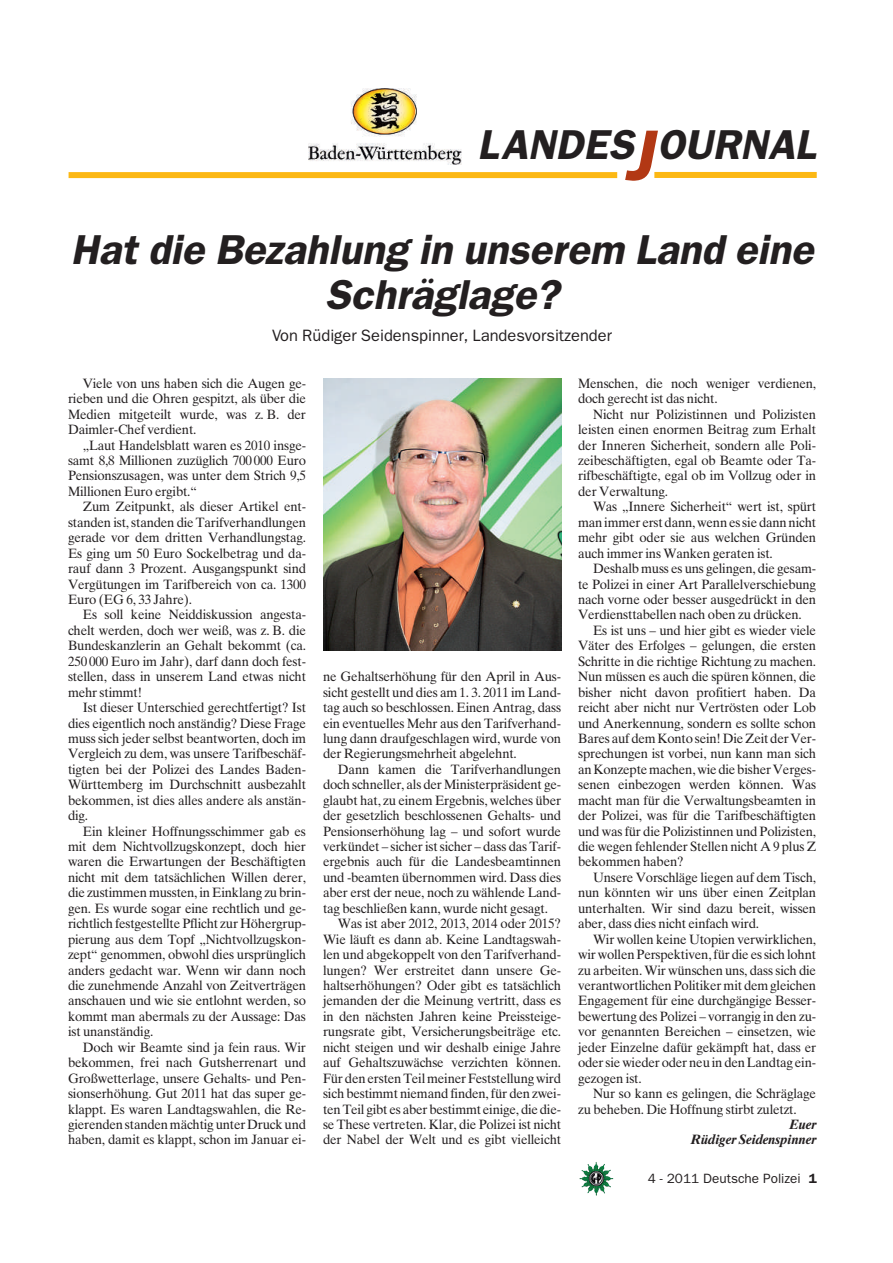
<style>
.page{position:relative;width:893px;height:1263px;background:#fff}
.page>*{position:absolute;margin:0;border:0;box-sizing:border-box;transform-origin:0 0}
.t1{font:42px/45px "Franklin Gothic Demi Oblique OV IAXPPA";color:#231f20;text-align:center}
.t2{font:16.5px "Franklin Gothic Book OV GAXPPA";color:#231f20}
.t3{font:13.5px/15.5px "Times Ten Roman OV CAXPPA";letter-spacing:-.015em;color:#231f20;text-align:justify}
.t4{font:13.5px/15.5px "Times Ten Bold Italic OV EAXPPA";letter-spacing:-.015em;color:#231f20;text-align:right}
.t5{font:13.5px "Franklin Gothic Book OV GAXPPA";color:#231f20}
.s1{font-size:72px;color:#b23814}
.s2{font-family:"Franklin Gothic Demi OV FAXPPA"}
</style>
<div class="page">
<img style="left:581px;top:1164px;width:32px;height:32px">
<img style="left:309px;top:89px;width:152px;height:75px">
<div style="left:69px;top:172px;width:548px;height:6px;background:#fcb814"></div>
<div style="left:654px;top:172px;width:163px;height:6px;background:#fcb814"></div>
<img style="left:323px;top:378px;width:238px;height:272px">
<h1 class="t1" style="left:477px;top:125px;width:340px">LANDES<span class="s1">J</span>OURNAL</h1>
<h1 class="t1" style="left:71px;top:230px;width:744px">Hat die Bezahlung in unserem Land eine<br>Schräglage?</h1>
<p class="t2" style="left:272px;top:329px;width:341px">Von Rüdiger Seidenspinner, Landesvorsitzender</p>
<p class="t3" style="left:68px;top:377px;width:239px;text-indent:15px">Viele von uns haben sich die Augen ge&shy;rieben und die Ohren gespitzt, als über die Medien mitgeteilt wurde, was z. B. der Daimler-Chef verdient.</p>
<p class="t3" style="left:68px;top:439px;width:239px;text-indent:15px">„Laut Handelsblatt waren es 2010 insge&shy;samt 8,8 Millionen zuzüglich 700 000 Euro Pensionszusagen, was unter dem Strich 9,5<br>Millionen Euro ergibt.“</p>
<p class="t3" style="left:68px;top:500px;width:240px;text-indent:15px">Zum Zeitpunkt, als dieser Artikel ent&shy;standen ist, standen die Tarifverhandlungen gerade vor dem dritten Verhandlungstag.<br>Es ging um 50 Euro Sockelbetrag und da&shy;rauf dann 3 Prozent. Ausgangspunkt sind Vergütungen im Tarifbereich von ca. 1300<br>Euro (EG 6, 33 Jahre).</p>
<p class="t3" style="left:68px;top:608px;width:240px;text-indent:15px">Es soll keine Neiddiskussion angesta&shy;chelt werden, doch wer weiß, was z. B. die Bundeskanzlerin an Gehalt bekommt (ca.<br>250 000 Euro im Jahr), darf dann doch fest&shy;stellen, dass in unserem Land etwas nicht mehr stimmt!</p>
<p class="t3" style="left:68px;top:701px;width:239px;text-indent:15px">Ist dieser Unterschied gerechtfertigt? Ist dies eigentlich noch anständig? Diese Frage muss sich jeder selbst beantworten, doch im Vergleich zu dem, was unsere Tarifbeschäf&shy;tigten bei der Polizei des Landes Baden-Württemberg im Durchschnitt ausbezahlt bekommen, ist dies alles andere als anstän&shy;dig.</p>
<p class="t3" style="left:68px;top:825px;width:239px;text-indent:15px">Ein kleiner Hoffnungsschimmer gab es mit dem Nichtvollzugskonzept, doch hier waren die Erwartungen der Beschäftigten nicht mit dem tatsächlichen Willen derer, die zustimmen mussten, in Einklang zu brin&shy;gen. Es wurde sogar eine rechtlich und ge&shy;richtlich festgestellte Pflicht zur Höhergrup&shy;pierung aus dem Topf „Nichtvollzugskon&shy;zept“ genommen, obwohl dies ursprünglich anders gedacht war. Wenn wir dann noch die zunehmende Anzahl von Zeitverträgen anschauen und wie sie entlohnt werden, so kommt man abermals zu der Aussage: Das ist unanständig.</p>
<p class="t3" style="left:68px;top:1041px;width:239px;text-indent:15px">Doch wir Beamte sind ja fein raus. Wir bekommen, frei nach Gutsherrenart und Großwetterlage, unsere Gehalts- und Pen&shy;sionserhöhung. Gut 2011 hat das super ge&shy;klappt. Es waren Landtagswahlen, die Re&shy;gierenden standenmächtig unterDruck und haben, damit es klappt, schon im Januar ei-</p>
<p class="t3" style="left:323px;top:670px;width:239px">ne Gehaltserhöhung für den April in Aus&shy;sicht gestellt und dies am 1. 3. 2011 im Land&shy;tag auch so beschlossen. Einen Antrag, dass ein eventuelles Mehr aus den Tarifverhand&shy;lung dann draufgeschlagen wird, wurde von der Regierungsmehrheit abgelehnt.</p>
<p class="t3" style="left:338px;top:763px;width:225px">Dann kamen die Tarifverhandlungen</p>
<p class="t3" style="left:323px;top:778px;width:239px">doch schneller, als der Ministerpräsident ge-</p>
<p class="t3" style="left:323px;top:794px;width:239px">glaubt hat, zu einem Ergebnis, welches über</p>
<p class="t3" style="left:323px;top:809px;width:239px">der gesetzlich beschlossenen Gehalts- und</p>
<p class="t3" style="left:323px;top:825px;width:239px">Pensionserhöhung lag – und sofort wurde</p>
<p class="t3" style="left:323px;top:840px;width:239px">verkündet – sicher ist sicher – dass das Tarif-</p>
<p class="t3" style="left:323px;top:856px;width:239px">ergebnis auch für die Landesbeamtinnen</p>
<p class="t3" style="left:323px;top:871px;width:239px">und -beamten übernommen wird. Dass dies</p>
<p class="t3" style="left:323px;top:886px;width:239px">aber erst der neue, noch zu wählende Land-</p>
<p class="t3" style="left:323px;top:902px;width:226px">tag beschließen kann, wurde nicht gesagt.</p>
<p class="t3" style="left:338px;top:917px;width:225px">Was ist aber 2012, 2013, 2014 oder 2015?</p>
<p class="t3" style="left:323px;top:933px;width:239px">Wie läuft es dann ab. Keine Landtagswah-</p>
<p class="t3" style="left:323px;top:948px;width:239px">len und abgekoppelt von den Tarifverhand-</p>
<p class="t3" style="left:323px;top:964px;width:240px">lungen? Wer erstreitet dann unsere Ge-</p>
<p class="t3" style="left:323px;top:979px;width:239px">haltserhöhungen? Oder gibt es tatsächlich</p>
<p class="t3" style="left:323px;top:995px;width:239px">jemanden der die Meinung vertritt, dass es</p>
<p class="t3" style="left:323px;top:1010px;width:239px">in den nächsten Jahren keine Preissteige-</p>
<p class="t3" style="left:323px;top:1025px;width:239px">rungsrate gibt, Versicherungsbeiträge etc.</p>
<p class="t3" style="left:323px;top:1041px;width:239px">nicht steigen und wir deshalb einige Jahre</p>
<p class="t3" style="left:323px;top:1056px;width:239px">auf Gehaltszuwächse verzichten können.</p>
<p class="t3" style="left:323px;top:1072px;width:239px">Für den ersten Teil meiner Feststellung wird</p>
<p class="t3" style="left:323px;top:1087px;width:239px">sich bestimmt niemand finden, für den zwei-</p>
<p class="t3" style="left:323px;top:1103px;width:239px">ten Teil gibt es aber bestimmt einige, die die-</p>
<p class="t3" style="left:323px;top:1118px;width:239px">se These vertreten. Klar, die Polizei ist nicht</p>
<p class="t3" style="left:323px;top:1134px;width:239px">der Nabel der Welt und es gibt vielleicht</p>
<p class="t3" style="left:578px;top:377px;width:240px">Menschen, die noch weniger verdienen, doch gerecht ist das nicht.</p>
<p class="t3" style="left:578px;top:408px;width:239px;text-indent:15px">Nicht nur Polizistinnen und Polizisten leisten einen enormen Beitrag zum Erhalt der Inneren Sicherheit, sondern alle Poli&shy;zeibeschäftigten, egal ob Beamte oder Ta&shy;rifbeschäftigte, egal ob im Vollzug oder in der Verwaltung.</p>
<p class="t3" style="left:578px;top:500px;width:240px;text-indent:15px">Was „Innere Sicherheit“ wert ist, spürt manimmer erst dann, wenn es sie dann nicht mehr gibt oder sie aus welchen Gründen auch immer ins Wanken geraten ist.</p>
<p class="t3" style="left:578px;top:562px;width:240px;text-indent:15px">Deshalb muss es uns gelingen, die gesam&shy;te Polizei in einer Art Parallelverschiebung nach vorne oder besser ausgedrückt in den Verdiensttabellen nach oben zu drücken.</p>
<p class="t3" style="left:578px;top:624px;width:240px;text-indent:15px">Es ist uns – und hier gibt es wieder viele Väter des Erfolges – gelungen, die ersten Schritte in die richtige Richtung zu machen.<br>Nun müssen es auch die spüren können, die bisher nicht davon profitiert haben. Da reicht aber nicht nur Vertrösten oder Lob und Anerkennung, sondern es sollte schon Bares auf dem Konto sein!Die Zeit der Ver&shy;sprechungen ist vorbei, nun kann man sich an Konzeptemachen, wie die bisher Verges&shy;senen einbezogen werden können. Was macht man für die Verwaltungsbeamten in der Polizei, was für die Tarifbeschäftigten und was für die Polizistinnen und Polizisten, die wegen fehlender Stellen nicht A 9 plus Z bekommen haben?</p>
<p class="t3" style="left:578px;top:871px;width:240px;text-indent:15px">Unsere Vorschläge liegen auf dem Tisch, nun könnten wir uns über einen Zeitplan unterhalten. Wir sind dazu bereit, wissen aber, dass dies nicht einfach wird.</p>
<p class="t3" style="left:578px;top:933px;width:240px;text-indent:15px">Wir wollen keine Utopien verwirklichen, wir wollen Perspektiven, für die es sich lohnt zu arbeiten. Wir wünschen uns, dass sich die verantwortlichen Politiker mit dem gleichen Engagement für eine durchgängige Besser&shy;bewertung des Polizei – vorrangig in den zu&shy;vor genannten Bereichen – einsetzen, wie jeder Einzelne dafür gekämpft hat, dass er oder sie wieder oder neu in den Landtag ein&shy;gezogen ist.</p>
<p class="t3" style="left:578px;top:1087px;width:240px;text-indent:15px">Nur so kann es gelingen, die Schräglage zu beheben. Die Hoffnung stirbt zuletzt.</p>
<p class="t4" style="left:691px;top:1118px;width:127px">Euer<br>Rüdiger Seidenspinner</p>
<p class="t5" style="left:648px;top:1173px;width:171px">4 - 2011 Deutsche Polizei <span class="s2">1</span></p>
</div>
